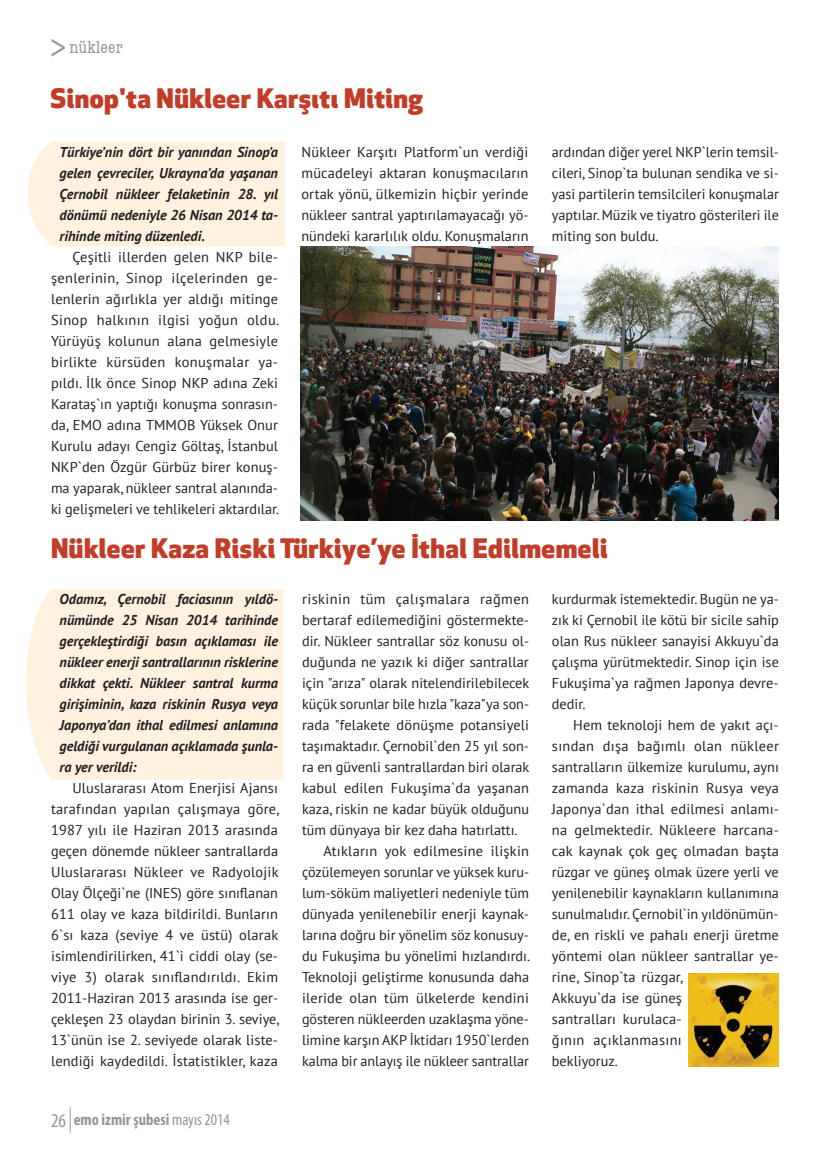
<style>
.page{position:relative;width:830px;height:1170px;background:#fff}
.page>*{position:absolute;margin:0;border:0;box-sizing:border-box;transform-origin:0 0}
.t1{font:33px "Apex New";color:#939598}
.t2{font:800 26.25px "Apex New";letter-spacing:.02em;color:#c23d28}
.t3{font:condensed 18px "American Typewriter";letter-spacing:.01em;color:#939598}
.t4{font:700 condensed 16.5px "Myriad Pro";color:#939598}
.t5{font:14.25px/21px "PT Sans";color:#231f20;text-align:justify}
.t6{font:italic 700 14.25px/21px "PT Sans";color:#231f20;text-align:justify}
.t7{font:14.25px "PT Sans";letter-spacing:.02em;color:#231f20}
.t8{font:14.25px "PT Sans";letter-spacing:.03em;color:#231f20}
.s1{font-weight:400;font-size:19.5px}
.s2{font-weight:400}
</style>
<div class="page">
<svg style="left:70px;top:1107px;width:1px;height:25px"></svg>
<div style="left:26px;top:589px;width:257px;height:190px;background:#fef1dd"></div>
<div style="left:28px;top:141px;width:257px;height:105px;background:#fef1dd"></div>
<img style="left:301px;top:246px;width:477px;height:275px">
<img style="left:688px;top:973px;width:90px;height:93px">
<h1 class="t1" style="left:50px;top:26px;width:18px">&gt;</h1>
<p class="t3" style="left:69px;top:33px;width:55px">nükleer</p>
<h2 class="t2" style="left:50px;top:80px;width:374px">Sinop'ta Nükleer Karşıtı Miting</h2>
<p class="t6" style="left:60px;top:141px;width:220px">Türkiye’nin dört bir yanından Sinop’a gelen çevreciler, Ukrayna’da yaşanan Çernobil nükleer felaketinin 28. yıl dönümü nedeniyle 26 Nisan 2014 ta&shy;rihinde miting düzenledi.</p>
<p class="t5" style="left:51px;top:246px;width:229px;text-indent:21px">Çeşitli illerden gelen NKP bile&shy;şenlerinin, Sinop ilçelerinden ge&shy;lenlerin ağırlıkla yer aldığı mitinge Sinop halkının ilgisi yoğun oldu.<br>Yürüyüş kolunun alana gelmesiyle birlikte kürsüden konuşmalar ya&shy;pıldı. İlk önce Sinop NKP adına Zeki Karataş`ın yaptığı konuşma sonrasın&shy;da, EMO adına TMMOB Yüksek Onur Kurulu adayı Cengiz Göltaş, İstanbul NKP`den Özgür Gürbüz birer konuş&shy;ma yaparak, nükleer santral alanında&shy;ki gelişmeleri ve tehlikeleri aktardılar.</p>
<p class="t5" style="left:301px;top:141px;width:228px">Nükleer Karşıtı Platform`un verdiği mücadeleyi aktaran konuşmacıların ortak yönü, ülkemizin hiçbir yerinde nükleer santral yaptırılamayacağı yö&shy;nündeki kararlılık oldu. Konuşmaların</p>
<p class="t5" style="left:551px;top:141px;width:228px">ardından diğer yerel NKP`lerin temsil&shy;cileri, Sinop`ta bulunan sendika ve si&shy;yasi partilerin temsilcileri konuşmalar yaptılar. Müzik ve tiyatro gösterileri ile miting son buldu.</p>
<h2 class="t2" style="left:51px;top:530px;width:557px">Nükleer Kaza Riski Türkiye’ye İthal Edilmemeli</h2>
<p class="t6" style="left:60px;top:588px;width:220px">Odamız, Çernobil faciasının yıldö&shy;nümünde 25 Nisan 2014 tarihinde gerçekleştirdiği basın açıklaması ile nükleer enerji santrallarının risklerine dikkat çekti. Nükleer santral kurma girişiminin, kaza riskinin Rusya veya Japonya’dan ithal edilmesi anlamına geldiği vurgulanan açıklamada şunla&shy;ra yer verildi:</p>
<p class="t5" style="left:51px;top:777px;width:229px;text-indent:21px">Uluslararası Atom Enerjisi Ajansı tarafından yapılan çalışmaya göre, 1987 yılı ile Haziran 2013 arasında geçen dönemde nükleer santrallarda Uluslararası Nükleer ve Radyolojik Olay Ölçeği`ne (INES) göre sınıflanan 611 olay ve kaza bildirildi. Bunların 6`sı kaza (seviye 4 ve üstü) olarak isimlendirilirken, 41`i ciddi olay (se&shy;viye 3) olarak sınıflandırıldı. Ekim 2011-Haziran 2013 arasında ise ger&shy;çekleşen 23 olaydan birinin 3. seviye, 13`ünün ise 2. seviyede olarak liste&shy;lendiği kaydedildi. İstatistikler, kaza</p>
<p class="t4" style="left:51px;top:1109px;width:180px"><span class="s1">26</span> emo izmir şubesi <span class="s2">mayıs 2014</span></p>
<p class="t8" style="left:302px;top:590px;width:228px">riskinin tüm çalışmalara rağmen</p>
<p class="t5" style="left:302px;top:609px;width:228px">bertaraf edilemediğini göstermekte-</p>
<p class="t5" style="left:302px;top:630px;width:228px">dir. Nükleer santrallar söz konusu ol-</p>
<p class="t5" style="left:302px;top:651px;width:228px">duğunda ne yazık ki diğer santrallar</p>
<p class="t5" style="left:302px;top:672px;width:229px">için "arıza" olarak nitelendirilebilecek</p>
<p class="t5" style="left:302px;top:693px;width:228px">küçük sorunlar bile hızla "kaza"ya son-</p>
<p class="t5" style="left:302px;top:714px;width:228px">rada "felakete dönüşme potansiyeli</p>
<p class="t5" style="left:302px;top:735px;width:228px">taşımaktadır. Çernobil`den 25 yıl son-</p>
<p class="t5" style="left:302px;top:756px;width:229px">ra en güvenli santrallardan biri olarak</p>
<p class="t5" style="left:302px;top:777px;width:228px">kabul edilen Fukuşima`da yaşanan</p>
<p class="t5" style="left:302px;top:798px;width:228px">kaza, riskin ne kadar büyük olduğunu</p>
<p class="t5" style="left:302px;top:819px;width:217px">tüm dünyaya bir kez daha hatırlattı.</p>
<p class="t7" style="left:323px;top:842px;width:207px">Atıkların yok edilmesine ilişkin</p>
<p class="t5" style="left:302px;top:861px;width:228px">çözülemeyen sorunlar ve yüksek kuru-</p>
<p class="t5" style="left:302px;top:882px;width:228px">lum-söküm maliyetleri nedeniyle tüm</p>
<p class="t5" style="left:302px;top:903px;width:228px">dünyada yenilenebilir enerji kaynak-</p>
<p class="t5" style="left:302px;top:924px;width:228px">larına doğru bir yönelim söz konusuy-</p>
<p class="t5" style="left:302px;top:945px;width:229px">du Fukuşima bu yönelimi hızlandırdı.</p>
<p class="t5" style="left:302px;top:966px;width:228px">Teknoloji geliştirme konusunda daha</p>
<p class="t5" style="left:302px;top:987px;width:228px">ileride olan tüm ülkelerde kendini</p>
<p class="t5" style="left:302px;top:1008px;width:228px">gösteren nükleerden uzaklaşma yöne-</p>
<p class="t5" style="left:302px;top:1029px;width:228px">limine karşın AKP İktidarı 1950`lerden</p>
<p class="t5" style="left:302px;top:1050px;width:228px">kalma bir anlayış ile nükleer santrallar</p>
<p class="t5" style="left:551px;top:588px;width:228px">kurdurmak istemektedir. Bugün ne ya&shy;zık ki Çernobil ile kötü bir sicile sahip olan Rus nükleer sanayisi Akkuyu`da çalışma yürütmektedir. Sinop için ise Fukuşima`ya rağmen Japonya devre&shy;dedir.</p>
<p class="t5" style="left:551px;top:714px;width:228px;text-align:left;text-indent:21px">Hem teknoloji hem de yakıt açı&shy;sından dışa bağımlı olan nükleer santralların ülkemize kurulumu, aynı zamanda kaza riskinin Rusya veya<br>Japonya`dan ithal edilmesi anlamı&shy;na gelmektedir. Nükleere harcana&shy;cak kaynak çok geç olmadan başta rüzgar ve güneş olmak üzere yerli ve yenilenebilir kaynakların kullanımına sunulmalıdır. Çernobil`in yıldönümün&shy;de, en riskli ve pahalı enerji üretme yöntemi olan nükleer santrallar ye&shy;rine, Sinop`ta rüzgar,<br>Akkuyu`da ise güneş<br>santralları kurulaca-<br>ğının açıklanmasını<br>bekliyoruz.</p>
</div>
